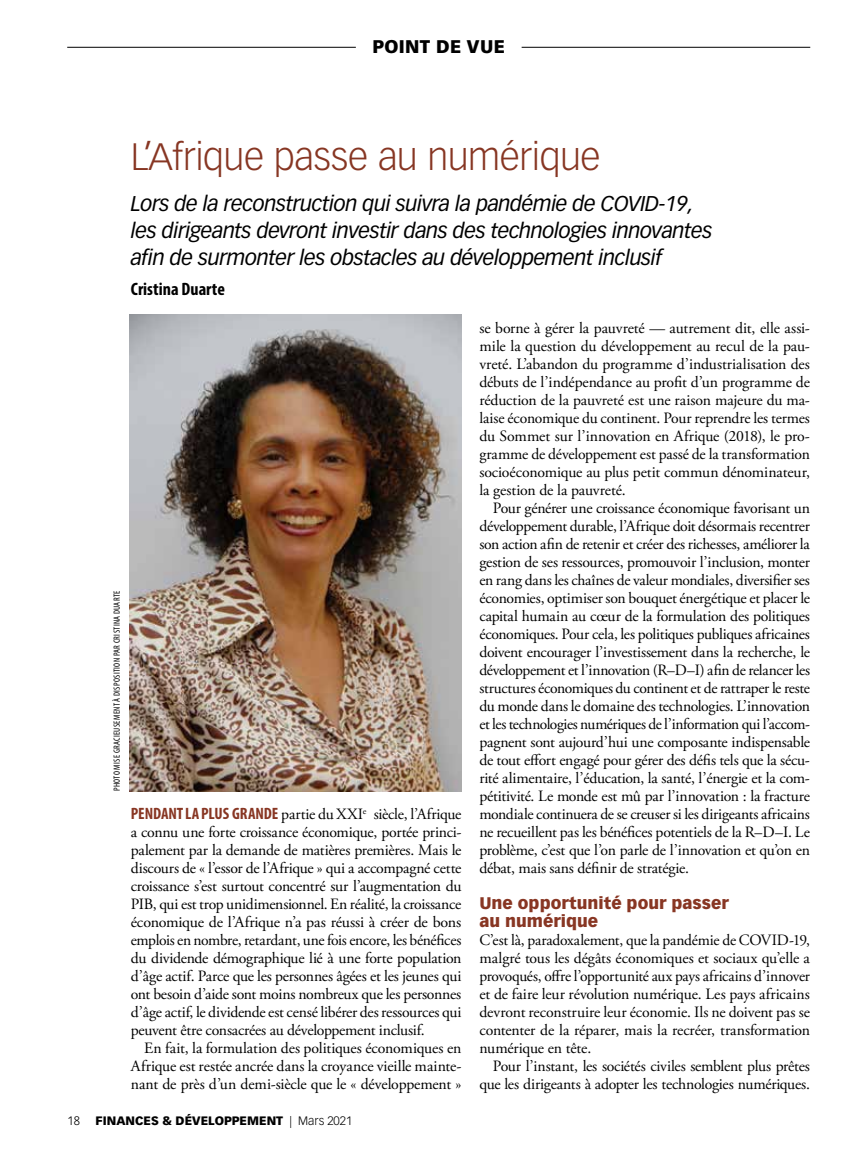
<style>
.page{position:relative;width:864px;height:1161px;background:#fff}
.page>*{position:absolute;margin:0;border:0;box-sizing:border-box;transform-origin:0 0}
.t1{font:300 37.5px "Vectora LT Std";letter-spacing:-.015em;color:#873623}
.t2{font:italic 21px/27px "Vectora LT Std";letter-spacing:-.02em;color:#000}
.t3{font:700 condensed 18px "Myriad Pro";color:#000}
.t4{font:900 18px "Vectora LT Std";letter-spacing:.02em;color:#000}
.t5{font:900 16.5px/18px "Vectora LT Std";color:#883623}
.t6{font:15.75px/18px "Adobe Garamond Pro";letter-spacing:-.01em;color:#000;text-align:justify}
.t7{font:900 12px "Vectora LT Std";color:#000}
.t8{font:300 12px "Vectora LT Std";color:#000}
.t9{font:condensed 9px "Myriad Pro";letter-spacing:.035em;color:#000}
.s1{font-family:"Myriad Pro";font-weight:700;font-stretch:condensed;font-size:16.5px;color:#883623}
.s2{font-weight:300}
</style>
<div class="page">
<hr style="left:522px;top:47px;width:288px;height:1px;background:#000">
<hr style="left:67px;top:47px;width:289px;height:1px;background:#000">
<img style="left:130px;top:314px;width:331px;height:478px">
<p class="t4" style="left:372px;top:36px;width:134px">POINT DE VUE</p>
<h1 class="t1" style="left:131px;top:135px;width:471px">L’Afrique passe au numérique</h1>
<h2 class="t2" style="left:131px;top:190px;width:583px">Lors de la reconstruction qui suivra la pandémie de COVID-19, les dirigeants devront investir dans des technologies innovantes afin de surmonter les obstacles au développement inclusif</h2>
<p class="t3" style="left:131px;top:278px;width:96px">Cristina Duarte</p>
<p class="t9" style="left:112px;top:791px;width:202px;rotate:-90deg">PHOTO MISE GRACIEUSEMENT À DISPOSITION PAR CRISTINA DUARTE</p>
<p class="t6" style="left:131px;top:806px;width:332px"><span class="s1">PENDANT LA PLUS GRANDE</span> partie du XXI<sup>e</sup> siècle, l’Afrique a connu une forte croissance économique, portée princi&shy;palement par la demande de matières premières. Mais le discours de « l’essor de l’Afrique » qui a accompagné cette croissance s’est surtout concentré sur l’augmentation du PIB, qui est trop unidimensionnel. En réalité, la croissance économique de l’Afrique n’a pas réussi à créer de bons emplois en nombre, retardant, une fois encore, les bénéfices du dividende démographique lié à une forte population d’âge actif. Parce que les personnes âgées et les jeunes qui ont besoin d’aide sont moins nombreux que les personnes d’âge actif, le dividende est censé libérer des ressources qui peuvent être consacrées au développement inclusif.</p>
<p class="t6" style="left:131px;top:1040px;width:332px;text-indent:13px">En fait, la formulation des politiques économiques en Afrique est restée ancrée dans la croyance vieille mainte&shy;nant de près d’un demi-siècle que le « développement »</p>
<p class="t6" style="left:479px;top:320px;width:332px">se borne à gérer la pauvreté — autrement dit, elle assi&shy;mile la question du développement au recul de la pau&shy;vreté. L’abandon du programme d’industrialisation des débuts de l’indépendance au profit d’un programme de réduction de la pauvreté est une raison majeure du ma&shy;laise économique du continent. Pour reprendre les termes du Sommet sur l’innovation en Afrique (2018), le pro&shy;gramme de développement est passé de la transformation socioéconomique au plus petit commun dénominateur, la gestion de la pauvreté.</p>
<p class="t6" style="left:479px;top:500px;width:332px;text-indent:13px">Pour générer une croissance économique favorisant un développement durable, l’Afrique doit désormais recentrer son action afin de retenir et créer des richesses, améliorer la gestion de ses ressources, promouvoir l’inclusion, monter en rang dans les chaînes de valeur mondiales, diversifier ses économies, optimiser son bouquet énergétique et placer le capital humain au cœur de la formulation des politiques économiques. Pour cela, les politiques publiques africaines doivent encourager l’investissement dans la recherche, le développement et l’innovation (R–D–I) afin de relancer les structures économiques du continent et de rattraper le reste du monde dans le domaine des technologies. L’innovation et les technologies numériques de l’information qui l’accom&shy;pagnent sont aujourd’hui une composante indispensable de tout effort engagé pour gérer des défis tels que la sécu&shy;rité alimentaire, l’éducation, la santé, l’énergie et la com&shy;pétitivité. Le monde est mû par l’innovation : la fracture mondiale continuera de se creuser si les dirigeants africains ne recueillent pas les bénéfices potentiels de la R–D–I. Le problème, c’est que l’on parle de l’innovation et qu’on en débat, mais sans définir de stratégie.</p>
<p class="t5" style="left:479px;top:894px;width:251px">Une opportunité pour passer au numérique</p>
<p class="t6" style="left:479px;top:932px;width:332px">C’est là, paradoxalement, que la pandémie de COVID-19, malgré tous les dégâts économiques et sociaux qu’elle a provoqués, offre l’opportunité aux pays africains d’innover et de faire leur révolution numérique. Les pays africains devront reconstruire leur économie. Ils ne doivent pas se contenter de la réparer, mais la recréer, transformation numérique en tête.</p>
<p class="t6" style="left:479px;top:1058px;width:332px;text-align:right">Pour l’instant, les sociétés civiles semblent plus prêtes que les dirigeants à adopter les technologies numériques.</p>
<p class="t8" style="left:68px;top:1114px;width:14px">18</p>
<p class="t7" style="left:96px;top:1113px;width:258px">FINANCES &amp; DÉVELOPPEMENT <span class="s2">| Mars 2021</span></p>
</div>
